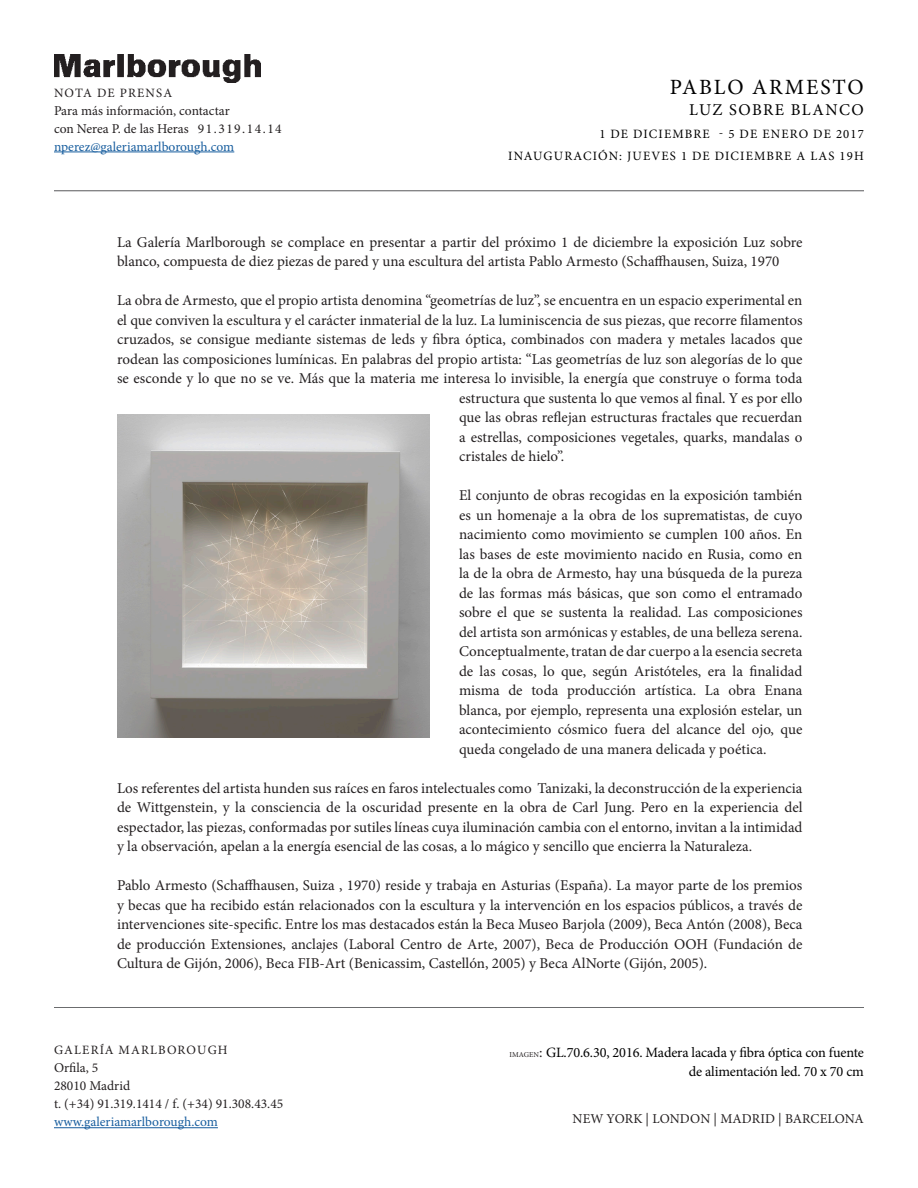
<style>
.page{position:relative;width:918px;height:1188px;background:#fff}
.page>*{position:absolute;margin:0;border:0;box-sizing:border-box;transform-origin:0 0}
.t1{font:21.75px "Minion Pro";letter-spacing:.09em;color:#000}
.t2{font:16.5px "Minion Pro";letter-spacing:.09em;color:#000}
.t3{font:15px/19.5px "Minion Pro";color:#231f20;text-align:justify}
.t4{font:14.25px "Minion Pro";letter-spacing:-.01em;color:#000}
.t5{font:13.5px/18px "Minion Pro";color:#231f20}
.t6{font:13.5px "Minion Pro";color:#175d9e}
.t7{font:12.75px "Minion Pro";letter-spacing:.09em;color:#000}
.t8{font:12.75px "Minion Pro";letter-spacing:.09em;color:#231f20}
.s1{color:#175d9e}
.s2{font-size:7.5px;color:#231f20}
.s3{font-size:15px;color:#231f20}
</style>
<div class="page">
<hr style="left:54px;top:152px;width:180px;height:1px;background:#175d9e">
<img style="left:54px;top:54px;width:207px;height:28px">
<hr style="left:54px;top:190px;width:810px;height:1px;background:#57585a">
<hr style="left:54px;top:1007px;width:810px;height:1px;background:#57585a">
<hr style="left:54px;top:1127px;width:164px;height:1px;background:#175d9e">
<img style="left:117px;top:414px;width:313px;height:324px">
<p class="t8" style="left:54px;top:84px;width:120px">NOTA DE PRENSA</p>
<p class="t5" style="left:54px;top:101px;width:229px">Para más información, contactar<br>con Nerea P. de las Heras 91.319.14.14 <span class="s1">nperez@galeriamarlborough.com</span></p>
<p class="t1" style="left:670px;top:73px;width:195px">PABLO ARMESTO</p>
<p class="t2" style="left:689px;top:99px;width:176px">LUZ SOBRE BLANCO</p>
<p class="t7" style="left:599px;top:125px;width:266px">1 DE DICIEMBRE - 5 DE ENERO DE 2017</p>
<p class="t7" style="left:508px;top:148px;width:357px">INAUGURACIÓN: JUEVES 1 DE DICIEMBRE A LAS 19H</p>
<p class="t3" style="left:117px;top:232px;width:687px">La Galería Marlborough se complace en presentar a partir del próximo 1 de diciembre la exposición Luz sobre blanco, compuesta de diez piezas de pared y una escultura del artista Pablo Armesto (Schaffhausen, Suiza, 1970</p>
<p class="t3" style="left:117px;top:291px;width:687px">La obra de Armesto, que el propio artista denomina “geometrías de luz”, se encuentra en un espacio experimental en</p>
<p class="t3" style="left:117px;top:310px;width:687px">el que conviven la escultura y el carácter inmaterial de la luz. La luminiscencia de sus piezas, que recorre filamentos</p>
<p class="t3" style="left:117px;top:330px;width:687px">cruzados, se consigue mediante sistemas de leds y fibra óptica, combinados con madera y metales lacados que</p>
<p class="t3" style="left:117px;top:349px;width:687px">rodean las composiciones lumínicas. En palabras del propio artista: “Las geometrías de luz son alegorías de lo que</p>
<p class="t3" style="left:117px;top:369px;width:687px">se esconde y lo que no se ve. Más que la materia me interesa lo invisible, la energía que construye o forma toda</p>
<p class="t3" style="left:459px;top:388px;width:345px">estructura que sustenta lo que vemos al final. Y es por ello</p>
<p class="t3" style="left:459px;top:408px;width:345px">que las obras reflejan estructuras fractales que recuerdan</p>
<p class="t3" style="left:459px;top:427px;width:345px">a estrellas, composiciones vegetales, quarks, mandalas o</p>
<p class="t3" style="left:459px;top:447px;width:107px">cristales de hielo”.</p>
<p class="t3" style="left:459px;top:486px;width:345px">El conjunto de obras recogidas en la exposición también es un homenaje a la obra de los suprematistas, de cuyo nacimiento como movimiento se cumplen 100 años. En las bases de este movimiento nacido en Rusia, como en la de la obra de Armesto, hay una búsqueda de la pureza de las formas más básicas, que son como el entramado sobre el que se sustenta la realidad. Las composiciones del artista son armónicas y estables, de una belleza serena.<br>Conceptualmente, tratan de dar cuerpo a la esencia secreta de las cosas, lo que, según Aristóteles, era la finalidad misma de toda producción artística. La obra Enana blanca, por ejemplo, representa una explosión estelar, un acontecimiento cósmico fuera del alcance del ojo, que queda congelado de una manera delicada y poética.</p>
<p class="t3" style="left:117px;top:778px;width:687px">Los referentes del artista hunden sus raíces en faros intelectuales como Tanizaki, la deconstrucción de la experiencia de Wittgenstein, y la consciencia de la oscuridad presente en la obra de Carl Jung. Pero en la experiencia del espectador, las piezas, conformadas por sutiles líneas cuya iluminación cambia con el entorno, invitan a la intimidad y la observación, apelan a la energía esencial de las cosas, a lo mágico y sencillo que encierra la Naturaleza.</p>
<p class="t3" style="left:117px;top:876px;width:687px">Pablo Armesto (Schaffhausen, Suiza , 1970) reside y trabaja en Asturias (España). La mayor parte de los premios y becas que ha recibido están relacionados con la escultura y la intervención en los espacios públicos, a través de intervenciones site-specific. Entre los mas destacados están la Beca Museo Barjola (2009), Beca Antón (2008), Beca de producción Extensiones, anclajes (Laboral Centro de Arte, 2007), Beca de Producción OOH (Fundación de Cultura de Gijón, 2006), Beca FIB-Art (Benicassim, Castellón, 2005) y Beca AlNorte (Gijón, 2005).</p>
<p class="t8" style="left:54px;top:1042px;width:175px">GALERÍA MARLBOROUGH</p>
<p class="t5" style="left:54px;top:1059px;width:46px">Orfila, 5</p>
<p class="t5" style="left:54px;top:1077px;width:78px">28010 Madrid</p>
<p class="t5" style="left:54px;top:1095px;width:231px">t. (+34) 91.319.1414 / f. (+34) 91.308.43.45</p>
<p class="t6" style="left:54px;top:1113px;width:165px">www.galeriamarlborough.com</p>
<p class="t4" style="left:509px;top:1043px;width:356px"><span class="s2">IMAGEN</span><span class="s3">:</span> GL.70.6.30, 2016. Madera lacada y fibra óptica con fuente</p>
<p class="t4" style="left:689px;top:1062px;width:177px">de alimentación led. 70 x 70 cm</p>
<p class="t5" style="left:573px;top:1110px;width:293px">NEW YORK | LONDON | MADRID | BARCELONA</p>
</div>
